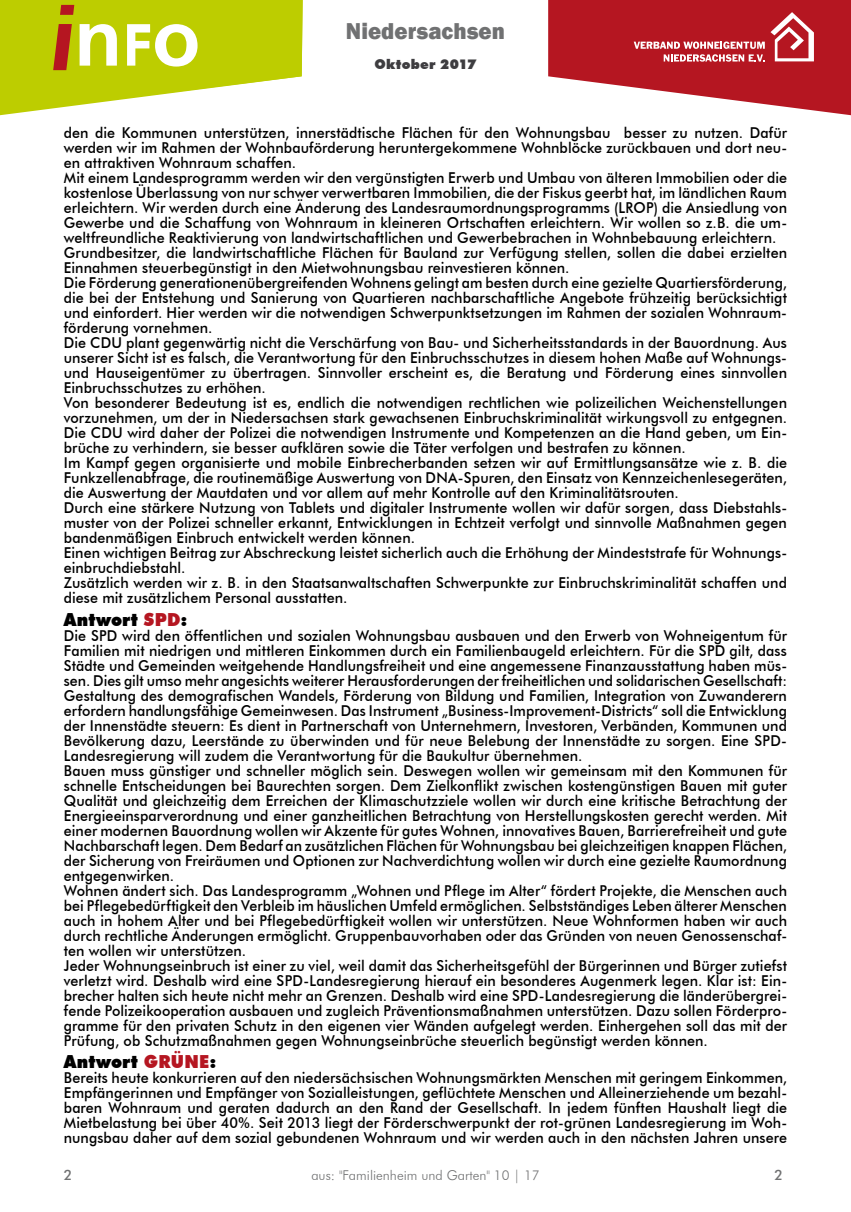
<style>
.page{position:relative;width:851px;height:1212px;background:#fff}
.page>*{position:absolute;margin:0;border:0;box-sizing:border-box;transform-origin:0 0}
.t1{font:800 23.55px "Franklin Gothic";letter-spacing:.005em;color:#707172;scale:.95 1}
.t2{font:900 18px "Futura BT";letter-spacing:.015em;color:#000;scale:.95 1}
.t3{font:500 15px/15px "Futura BT";letter-spacing:.005em;color:#000;scale:.95 1}
.t4{font:500 14.25px "Futura BT";color:#707172}
.t5{font:300 13.5px "Futura BT";color:#707172}
.t6{font:900 13.5px "Futura BT";letter-spacing:.02em;color:#3e3d40}
.s1{color:#b51621}
</style>
<div class="page">
<svg style="left:548px;top:0;width:302px;height:115px"></svg>
<svg style="left:0;top:0;width:302px;height:115px"></svg>
<h1 class="t1" style="left:346px;top:15px;width:169px">Niedersachsen</h1>
<p class="t6" style="left:374px;top:56px;width:104px">Oktober 2017</p>
<p class="t3" style="left:64px;top:125px;width:762px">den die Kommunen unterstützen, innerstädtische Flächen für den Wohnungsbau besser zu nutzen. Dafür werden wir im Rahmen der Wohnbauförderung heruntergekommene Wohnblöcke zurückbauen und dort neu&shy;en attraktiven Wohnraum schaffen.<br>Mit einem Landesprogramm werden wir den vergünstigten Erwerb und Umbau von älteren Immobilien oder die kostenlose Überlassung von nur schwer verwertbaren Immobilien, die der Fiskus geerbt hat, im ländlichen Raum erleichtern. Wir werden durch eine Änderung des Landesraumordnungsprogramms (LROP) die Ansiedlung von Gewerbe und die Schaffung von Wohnraum in kleineren Ortschaften erleichtern. Wir wollen so z.B. die um&shy;weltfreundliche Reaktivierung von landwirtschaftlichen und Gewerbebrachen in Wohnbebauung erleichtern.<br>Grundbesitzer, die landwirtschaftliche Flächen für Bauland zur Verfügung stellen, sollen die dabei erzielten Einnahmen steuerbegünstigt in den Mietwohnungsbau reinvestieren können.<br>Die Förderung generationenübergreifenden Wohnens gelingt am besten durch eine gezielte Quartiersförderung, die bei der Entstehung und Sanierung von Quartieren nachbarschaftliche Angebote frühzeitig berücksichtigt und einfordert. Hier werden wir die notwendigen Schwerpunktsetzungen im Rahmen der sozialen Wohnraum&shy;förderung vornehmen.<br>Die CDU plant gegenwärtig nicht die Verschärfung von Bau- und Sicherheitsstandards in der Bauordnung. Aus unserer Sicht ist es falsch, die Verantwortung für den Einbruchsschutzes in diesem hohen Maße auf Wohnungs&shy;und Hauseigentümer zu übertragen. Sinnvoller erscheint es, die Beratung und Förderung eines sinnvollen Einbruchsschutzes zu erhöhen.<br>Von besonderer Bedeutung ist es, endlich die notwendigen rechtlichen wie polizeilichen Weichenstellungen vorzunehmen, um der in Niedersachsen stark gewachsenen Einbruchskriminalität wirkungsvoll zu entgegnen.<br>Die CDU wird daher der Polizei die notwendigen Instrumente und Kompetenzen an die Hand geben, um Ein&shy;brüche zu verhindern, sie besser aufklären sowie die Täter verfolgen und bestrafen zu können.<br>Im Kampf gegen organisierte und mobile Einbrecherbanden setzen wir auf Ermittlungsansätze wie z. B. die Funkzellenabfrage, die routinemäßige Auswertung von DNA-Spuren, den Einsatz von Kennzeichenlesegeräten, die Auswertung der Mautdaten und vor allem auf mehr Kontrolle auf den Kriminalitätsrouten.<br>Durch eine stärkere Nutzung von Tablets und digitaler Instrumente wollen wir dafür sorgen, dass Diebstahls&shy;muster von der Polizei schneller erkannt, Entwicklungen in Echtzeit verfolgt und sinnvolle Maßnahmen gegen bandenmäßigen Einbruch entwickelt werden können.<br>Einen wichtigen Beitrag zur Abschreckung leistet sicherlich auch die Erhöhung der Mindeststrafe für Wohnungs&shy;einbruchdiebstahl.<br>Zusätzlich werden wir z. B. in den Staatsanwaltschaften Schwerpunkte zur Einbruchskriminalität schaffen und diese mit zusätzlichem Personal ausstatten.</p>
<p class="t2" style="left:64px;top:608px;width:131px">Antwort <span class="s1">SPD</span>:</p>
<p class="t3" style="left:64px;top:628px;width:762px">Die SPD wird den öffentlichen und sozialen Wohnungsbau ausbauen und den Erwerb von Wohneigentum für Familien mit niedrigen und mittleren Einkommen durch ein Familienbaugeld erleichtern. Für die SPD gilt, dass Städte und Gemeinden weitgehende Handlungsfreiheit und eine angemessene Finanzausstattung haben müs&shy;sen. Dies gilt umso mehr angesichts weiterer Herausforderungen der freiheitlichen und solidarischen Gesellschaft:<br>Gestaltung des demografischen Wandels, Förderung von Bildung und Familien, Integration von Zuwanderern erfordern handlungsfähige Gemeinwesen. Das Instrument „Business-Improvement-Districts“ soll die Entwicklung der Innenstädte steuern: Es dient in Partnerschaft von Unternehmern, Investoren, Verbänden, Kommunen und Bevölkerung dazu, Leerstände zu überwinden und für neue Belebung der Innenstädte zu sorgen. Eine SPD-Landesregierung will zudem die Verantwortung für die Baukultur übernehmen.<br>Bauen muss günstiger und schneller möglich sein. Deswegen wollen wir gemeinsam mit den Kommunen für schnelle Entscheidungen bei Baurechten sorgen. Dem Zielkonflikt zwischen kostengünstigen Bauen mit guter Qualität und gleichzeitig dem Erreichen der Klimaschutzziele wollen wir durch eine kritische Betrachtung der Energieeinsparverordnung und einer ganzheitlichen Betrachtung von Herstellungskosten gerecht werden. Mit einer modernen Bauordnung wollen wir Akzente für gutes Wohnen, innovatives Bauen, Barrierefreiheit und gute Nachbarschaft legen. Dem Bedarf an zusätzlichen Flächen für Wohnungsbau bei gleichzeitigen knappen Flächen, der Sicherung von Freiräumen und Optionen zur Nachverdichtung wollen wir durch eine gezielte Raumordnung entgegenwirken.<br>Wohnen ändert sich. Das Landesprogramm „Wohnen und Pflege im Alter“ fördert Projekte, die Menschen auch bei Pflegebedürftigkeit den Verbleib im häuslichen Umfeld ermöglichen. Selbstständiges Leben älterer Menschen auch in hohem Alter und bei Pflegebedürftigkeit wollen wir unterstützen. Neue Wohnformen haben wir auch durch rechtliche Änderungen ermöglicht. Gruppenbauvorhaben oder das Gründen von neuen Genossenschaf&shy;ten wollen wir unterstützen.<br>Jeder Wohnungseinbruch ist einer zu viel, weil damit das Sicherheitsgefühl der Bürgerinnen und Bürger zutiefst verletzt wird. Deshalb wird eine SPD-Landesregierung hierauf ein besonderes Augenmerk legen. Klar ist: Ein&shy;brecher halten sich heute nicht mehr an Grenzen. Deshalb wird eine SPD-Landesregierung die länderübergrei&shy;fende Polizeikooperation ausbauen und zugleich Präventionsmaßnahmen unterstützen. Dazu sollen Förderpro&shy;gramme für den privaten Schutz in den eigenen vier Wänden aufgelegt werden. Einhergehen soll das mit der Prüfung, ob Schutzmaßnahmen gegen Wohnungseinbrüche steuerlich begünstigt werden können.</p>
<p class="t2" style="left:64px;top:1051px;width:162px">Antwort <span class="s1">GRÜNE</span>:</p>
<p class="t3" style="left:64px;top:1070px;width:762px;text-align:justify">Bereits heute konkurrieren auf den niedersächsischen Wohnungsmärkten Menschen mit geringem Einkommen, Empfängerinnen und Empfänger von Sozialleistungen, geflüchtete Menschen und Alleinerziehende um bezahl&shy;baren Wohnraum und geraten dadurch an den Rand der Gesellschaft. In jedem fünften Haushalt liegt die Mietbelastung bei über 40%. Seit 2013 liegt der Förderschwerpunkt der rot-grünen Landesregierung im Woh&shy;nungsbau daher auf dem sozial gebundenen Wohnraum und wir werden auch in den nächsten Jahren unsere</p>
<p class="t4" style="left:64px;top:1166px;width:10px">2</p>
<p class="t5" style="left:311px;top:1167px;width:230px">aus: "Familienheim und Garten" 10 | 17</p>
<p class="t4" style="left:774px;top:1166px;width:10px">2</p>
</div>
